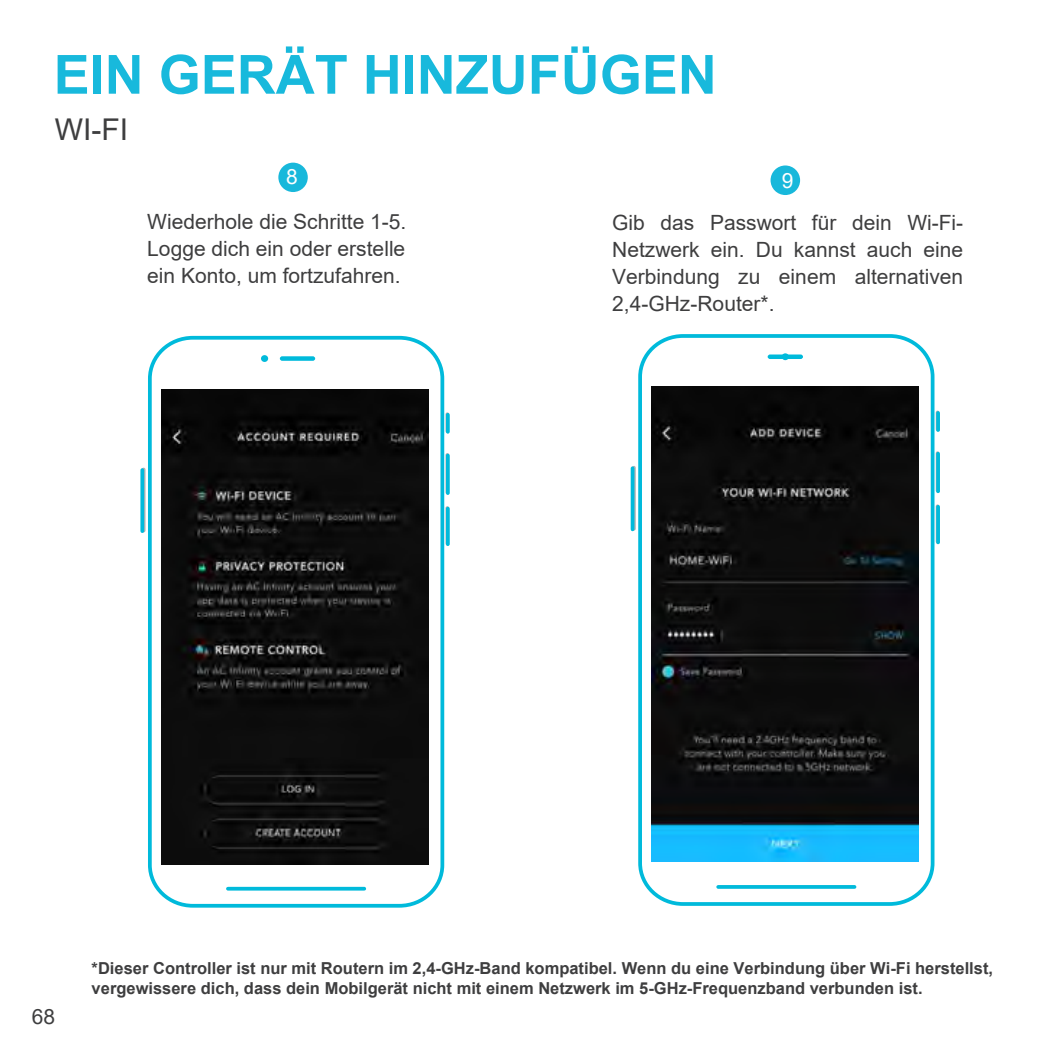
<style>
.page{position:relative;width:1063px;height:1063px;background:#fff}
.page>*{position:absolute;margin:0;border:0;box-sizing:border-box;transform-origin:0 0}
.t1{font:700 54px "Arial";color:#18b9dc}
.t2{font:30px "Arial";color:#3e3e3f}
.t3{font:21px/27px "Arial";color:#3e3e3f;text-align:justify}
.t4{font:21px "Arial";color:#3e3e3f}
.t5{font:21px "Arial";color:#fff}
.t6{font:700 16.5px/19.8px "Arial";color:#3e3e3f}
</style>
<div class="page">
<div style="left:278px;top:163px;width:30px;height:29px;background:#18b8db;border-radius:50%"></div>
<img style="left:161px;top:389px;width:268px;height:475px">
<div style="left:280px;top:356px;width:35px;height:5px;background:#00badb;border-radius:2px"></div>
<div style="left:261px;top:355px;width:7px;height:7px;background:#00badb;border-radius:50%"></div>
<svg style="left:445px;top:414px;width:4px;height:17px"></svg>
<hr style="left:445px;top:455px;width:4px;height:37px;background:#ced5d6">
<hr style="left:445px;top:508px;width:4px;height:35px;background:#ced5d6">
<hr style="left:142px;top:469px;width:3px;height:61px;background:#b3b3b3">
<div style="left:148px;top:336px;width:296px;height:571px;border:4px solid #00badb;border-radius:42px"></div>
<svg style="left:446px;top:415px;width:4px;height:17px"></svg>
<svg style="left:446px;top:455px;width:4px;height:38px"></svg>
<svg style="left:446px;top:508px;width:4px;height:36px"></svg>
<svg style="left:140px;top:470px;width:4px;height:61px"></svg>
<hr style="left:228px;top:887px;width:136px;height:3px;background:#00badb">
<div style="left:767px;top:354px;width:36px;height:5px;background:#00badb;border-radius:2px"></div>
<div style="left:782px;top:353px;width:7px;height:7px;background:#00badb;border-radius:50%"></div>
<div style="left:638px;top:334px;width:296px;height:572px;border:4px solid #00badb;border-radius:42px"></div>
<img style="left:652px;top:386px;width:267px;height:476px">
<svg style="left:935px;top:412px;width:4px;height:17px"></svg>
<svg style="left:935px;top:453px;width:4px;height:38px"></svg>
<svg style="left:935px;top:506px;width:4px;height:36px"></svg>
<svg style="left:634px;top:468px;width:2px;height:61px"></svg>
<svg style="left:936px;top:413px;width:4px;height:17px"></svg>
<svg style="left:936px;top:454px;width:4px;height:37px"></svg>
<svg style="left:936px;top:507px;width:4px;height:35px"></svg>
<hr style="left:631px;top:468px;width:3px;height:61px;background:#00badb">
<svg style="left:718px;top:885px;width:136px;height:4px"></svg>
<div style="left:770px;top:165px;width:30px;height:30px;background:#18b8db;border-radius:50%"></div>
<h1 class="t1" style="left:54px;top:37px;width:665px">EIN GERÄT HINZUFÜGEN</h1>
<h2 class="t2" style="left:55px;top:108px;width:75px">WI-FI</h2>
<p class="t5" style="left:286px;top:162px;width:13px">8</p>
<p class="t3" style="left:147px;top:208px;width:261px">Wiederhole die Schritte 1-5.<br>Logge dich ein oder erstelle ein Konto, um fortzufahren.</p>
<p class="t5" style="left:782px;top:166px;width:13px">9</p>
<p class="t3" style="left:612px;top:209px;width:352px">Gib das Passwort für dein Wi-Fi-Netzwerk ein. Du kannst auch eine Verbindung zu einem alternativen 2,4-GHz-Router*.</p>
<p class="t4" style="left:32px;top:1002px;width:25px">68</p>
<p class="t6" style="left:92px;top:958px;width:903px">*Dieser Controller ist nur mit Routern im 2,4-GHz-Band kompatibel. Wenn du eine Verbindung über Wi-Fi herstellst, vergewissere dich, dass dein Mobilgerät nicht mit einem Netzwerk im 5-GHz-Frequenzband verbunden ist.</p>
</div>
